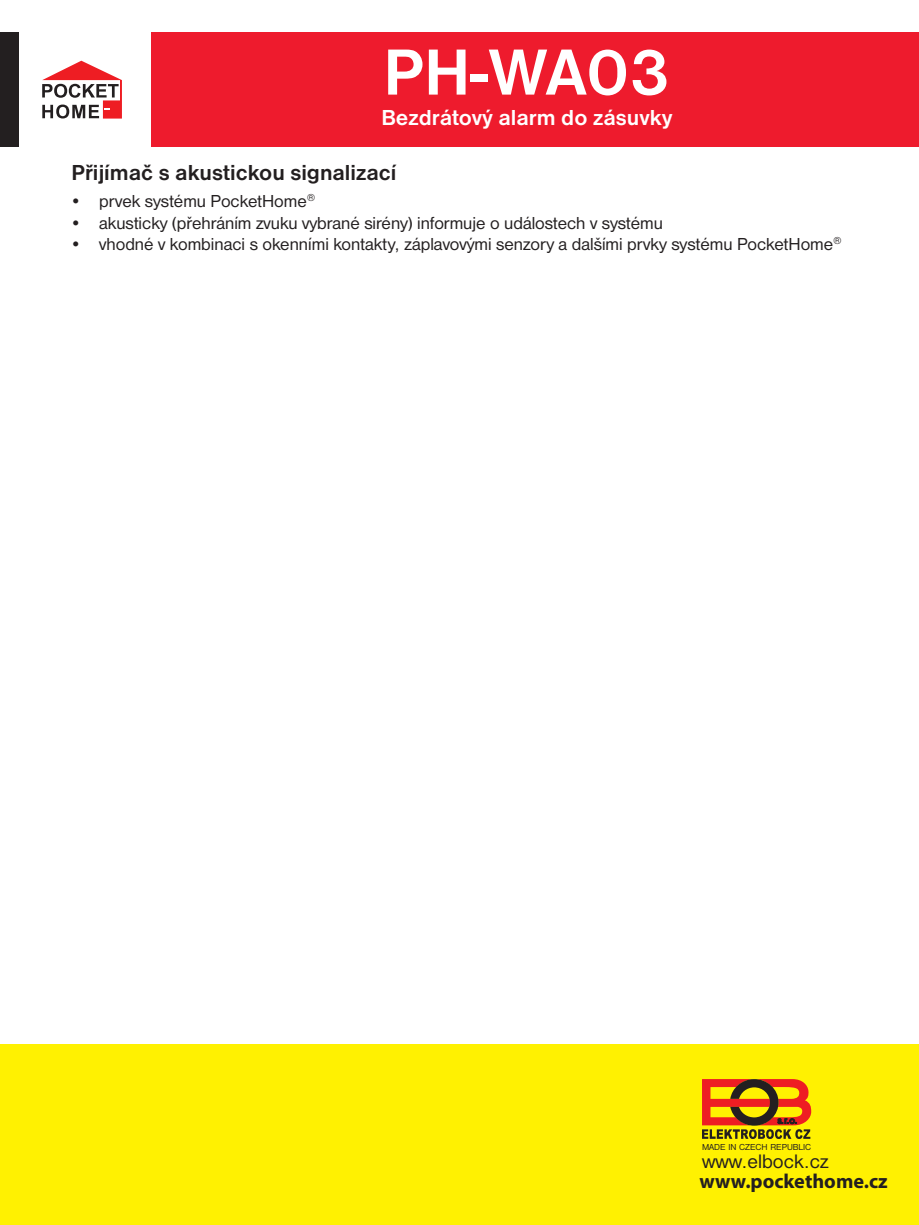
<style>
.page{position:relative;width:919px;height:1225px;background:#fff}
.page>*{position:absolute;margin:0;border:0;box-sizing:border-box;transform-origin:0 0}
.t1{font:700 67.5px "Nimbus Sans DOT";color:#fff}
.t2{font:700 22.5px "Nimbus Sans DOT";color:#231f20}
.t3{font:700 22.5px "Nimbus Sans DOT";color:#fff}
.t4{font:700 20.25px "Myriad Pro";color:#231f20}
.t5{font:20.25px "Nimbus Sans DOT";color:#231f20}
.t6{font:18px "Nimbus Sans DOT";color:#231f20}
.t7{font:9px "Nimbus Sans DOT";color:#231f20}
</style>
<div class="page">
<div style="left:0;top:1044px;width:918px;height:181px;background:#fff101"></div>
<svg style="left:702px;top:1079px;width:109px;height:60px"></svg>
<div style="left:152px;top:32px;width:766px;height:115px;background:#ee1b2d"></div>
<div style="left:0;top:32px;width:18px;height:115px;background:#231f20"></div>
<svg style="left:42px;top:61px;width:80px;height:58px"></svg>
<h1 class="t1" style="left:383px;top:34px;width:288px">PH-WA03</h1>
<p class="t3" style="left:381px;top:105px;width:292px">Bezdrátový alarm do zásuvky</p>
<p class="t2" style="left:71px;top:160px;width:326px">Přijímač s akustickou signalizací</p>
<p class="t6" style="left:70px;top:191px;width:247px">• prvek systému PocketHome<sup>®</sup></p>
<p class="t6" style="left:70px;top:213px;width:594px">• akusticky (přehráním zvuku vybrané sirény) informuje o událostech v systému</p>
<p class="t6" style="left:70px;top:234px;width:773px">• vhodné v kombinaci s okenními kontakty, záplavovými senzory a dalšími prvky systému PocketHome<sup>®</sup></p>
<p class="t7" style="left:702px;top:1142px;width:111px">MADE IN CZECH REPUBLIC</p>
<p class="t4" style="left:699px;top:1169px;width:190px">www.pockethome.cz</p>
<p class="t5" style="left:702px;top:1149px;width:128px">www.elbock.cz</p>
</div>
